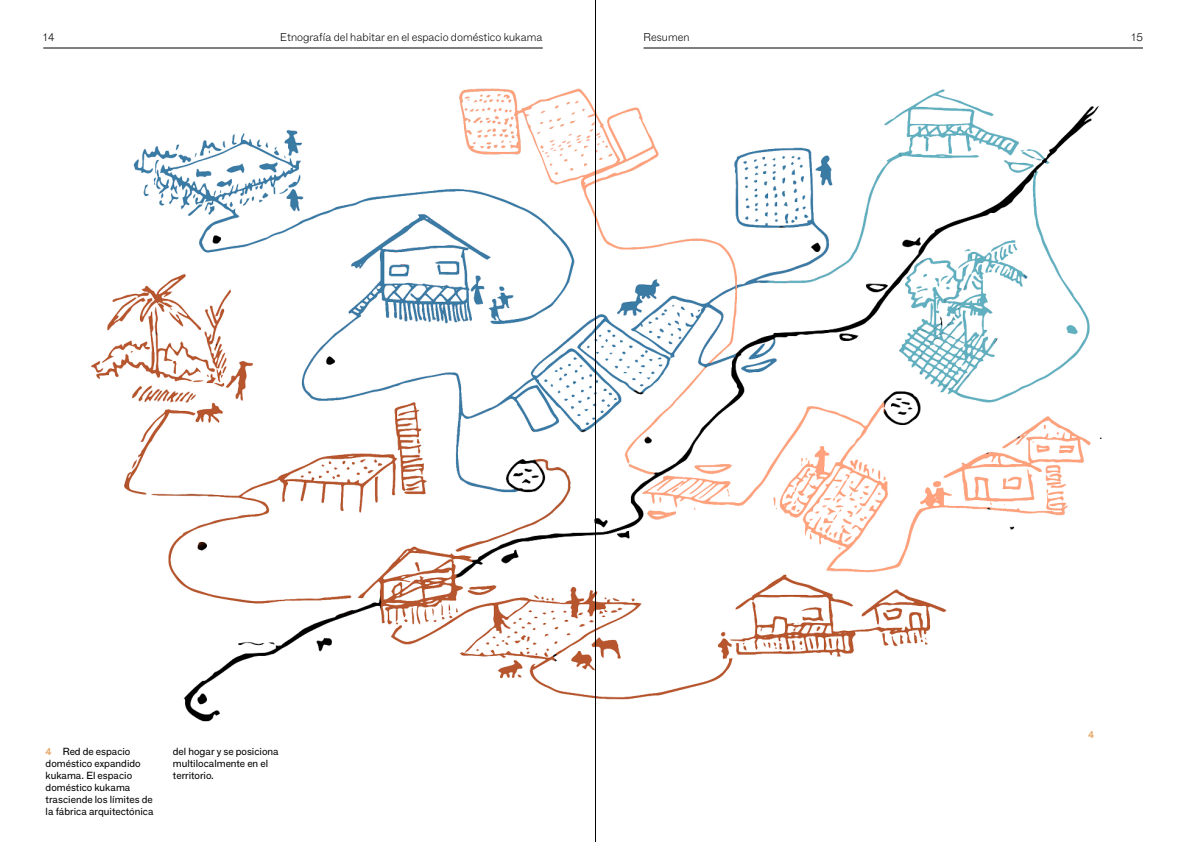
<style>
.page{position:relative;width:1191px;height:842px;background:#fff}
.page>*{position:absolute;margin:0;border:0;box-sizing:border-box;transform-origin:0 0}
.t1{font:100 11px "F Grotesk";color:#000}
.t2{font:10px/12px "F Grotesk";color:#000}
.t3{font:700 10px "F Grotesk";color:#e6ab6d}
.s1{font-weight:700;color:#e6ab6d}
</style>
<div class="page">
<hr style="left:43px;top:48px;width:500px;height:1px;background:#000">
<hr style="left:643px;top:48px;width:500px;height:1px;background:#000">
<img style="left:91px;top:88px;width:1010px;height:634px">
<hr style="left:595px;top:0;width:1px;height:842px;background:#000">
<p class="t1" style="left:43px;top:29px;width:13px">14</p>
<p class="t1" style="left:280px;top:29px;width:264px">Etnografía del habitar en el espacio doméstico kukama</p>
<p class="t1" style="left:643px;top:29px;width:47px">Resumen</p>
<p class="t1" style="left:1131px;top:29px;width:13px">15</p>
<p class="t2" style="left:46px;top:745px;width:109px"><span class="s1">4</span> Red de espacio doméstico expandido kukama. El espacio doméstico kukama trasciende los límites de la fábrica arquitectónica</p>
<p class="t2" style="left:173px;top:745px;width:107px">del hogar y se posiciona multilocalmente en el territorio.</p>
<p class="t3" style="left:1088px;top:727px;width:8px">4</p>
</div>
